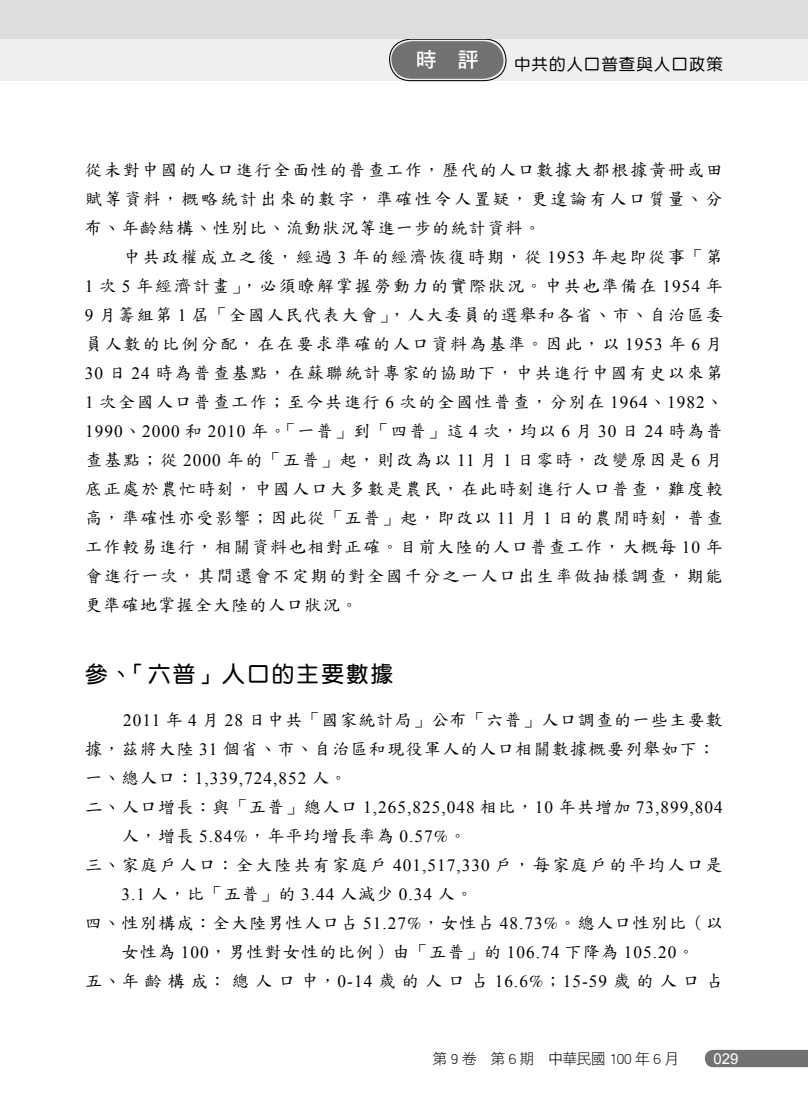
<style>
.page{position:relative;width:808px;height:1106px;background:#fff}
.page>*{position:absolute;margin:0;border:0;box-sizing:border-box;transform-origin:0 0}
.t1{font:22.5px "DF Yuan Std W7";letter-spacing:.1em;color:#000}
.t2{font:21px "DF Hei Std W7";color:#fff}
.t3{font:17.25px/29px "DF Biao Kai Shu Std W5";letter-spacing:.06em;color:#000;text-align:justify}
.t4{font:17.25px/29px "Times New Roman";letter-spacing:.06em;color:#000}
.t5{font:17.25px "DF Biao Kai Shu Std W5";letter-spacing:.115em;color:#000}
.t6{font:17.25px "DF Biao Kai Shu Std W5";letter-spacing:.335em;color:#000}
.t7{font:16.5px "DF Yuan Std W5";letter-spacing:.06em;color:#000}
.t8{font:15px "DF Hei Std W3";letter-spacing:-.05em;color:#000}
.t9{font:15px "Arial";color:#fff}
.s1{font-family:"Times New Roman"}
.s2{font-family:"DF Biao Kai Shu Std W5"}
.s3{font-family:"Times"}
</style>
<div class="page">
<svg style="left:705px;top:1049px;width:103px;height:18px;background:#7a7a7a"></svg>
<div style="left:0;top:29px;width:808px;height:52px;background:#eeefef"></div>
<svg style="left:389px;top:39px;width:118px;height:43px;background:#828282"></svg>
<div style="left:0;top:0;width:808px;height:39px;background:#dcdddd"></div>
<p class="t2" style="left:416px;top:48px;width:64px">時　評</p>
<p class="t7" style="left:514px;top:55px;width:210px">中共的人口普查與人口政策</p>
<p class="t3" style="left:85px;top:155px;width:639px">從未對中國的人口進行全面性的普查工作，歷代的人口數據大都根據黃冊或田賦等資料，概略統計出來的數字，準確性令人置疑，更遑論有人口質量、分布、年齡結構、性別比、流動狀況等進一步的統計資料。</p>
<p class="t3" style="left:85px;top:242px;width:640px;text-indent:38px">中共政權成立之後，經過 <span class="s1">3</span> 年的經濟恢復時期，從 <span class="s1">1953</span> 年起即從事「第<span class="s1">1</span> 次 <span class="s1">5</span> 年經濟計畫」，必須瞭解掌握勞動力的實際狀況。中共也準備在 <span class="s1">1954</span> 年<span class="s1">9</span> 月籌組第 <span class="s1">1</span> 屆「全國人民代表大會」，人大委員的選舉和各省、市、自治區委員人數的比例分配，在在要求準確的人口資料為基準。因此，以 <span class="s1">1953</span> 年 <span class="s1">6</span> 月<span class="s1">30</span> 日 <span class="s1">24</span> 時為普查基點，在蘇聯統計專家的協助下，中共進行中國有史以來第<span class="s1">1</span> 次全國人口普查工作；至今共進行 <span class="s1">6</span> 次的全國性普查，分別在 <span class="s1">1964</span>、<span class="s1">1982</span>、<span class="s1">1990</span>、<span class="s1">2000</span> 和 <span class="s1">2010</span> 年。「一普」到「四普」這 <span class="s1">4</span> 次，均以 <span class="s1">6</span> 月 <span class="s1">30</span> 日 <span class="s1">24</span> 時為普查基點；從 <span class="s1">2000</span> 年的「五普」起，則改為以 <span class="s1">11</span> 月 <span class="s1">1</span> 日零時，改變原因是 <span class="s1">6</span> 月底正處於農忙時刻，中國人口大多數是農民，在此時刻進行人口普查，難度較高，準確性亦受影響；因此從「五普」起，即改以 <span class="s1">11</span> 月 <span class="s1">1</span> 日的農閒時刻，普查工作較易進行，相關資料也相對正確。目前大陸的人口普查工作，大概每 <span class="s1">10</span> 年會進行一次，其間還會不定期的對全國千分之一人口出生率做抽樣調查，期能更準確地掌握全大陸的人口狀況。</p>
<h1 class="t1" style="left:85px;top:661px;width:310px">參、「六普」人口的主要數據</h1>
<p class="t3" style="left:85px;top:705px;width:639px;text-indent:38px"><span class="s1">2011</span> 年 <span class="s1">4</span> 月 <span class="s1">28</span> 日中共「國家統計局」公布「六普」人口調查的一些主要數據，茲將大陸 <span class="s1">31</span> 個省、市、自治區和現役軍人的人口相關數據概要列舉如下：</p>
<p class="t4" style="left:85px;top:763px;width:639px"><span class="s2">一、總人口：</span>1,339,724,852 <span class="s2">人。<br>二、人口增長：與「五普」總人口</span> 1,265,825,048 <span class="s2">相比，</span>10 <span class="s2">年共增加</span> 73,899,804</p>
<p class="t3" style="left:122px;top:821px;width:346px">人，增長 <span class="s1">5.84</span><span class="s3">%</span>，年平均增長率為 <span class="s1">0.57</span><span class="s3">%</span>。</p>
<p class="t5" style="left:85px;top:855px;width:639px">三、家庭戶人口：全大陸共有家庭戶 <span class="s1">401,517,330</span> 戶，每家庭戶的平均人口是</p>
<p class="t3" style="left:122px;top:879px;width:353px"><span class="s1">3.1</span> 人，比「五普」的 <span class="s1">3.44</span> 人減少 <span class="s1">0.34</span> 人。</p>
<p class="t3" style="left:85px;top:908px;width:639px">四、性別構成：全大陸男性人口占 <span class="s1">51.27</span><span class="s3">%</span>，女性占 <span class="s1">48.73</span><span class="s3">%</span>。總人口性別比（以</p>
<p class="t3" style="left:122px;top:937px;width:575px">女性為 <span class="s1">100</span>，男性對女性的比例）由「五普」的 <span class="s1">106.74</span> 下降為 <span class="s1">105.20</span>。</p>
<p class="t6" style="left:85px;top:971px;width:639px">五、年齡構成：總人口中，<span class="s1">0-14</span> 歲的人口占 <span class="s1">16.6</span><span class="s3">%</span>；<span class="s1">15-59</span> 歲的人口占</p>
<p class="t8" style="left:433px;top:1050px;width:248px">第 9 卷　第 6 期　中華民國 100 年 6 月</p>
<p class="t9" style="left:714px;top:1048px;width:27px">029</p>
</div>
